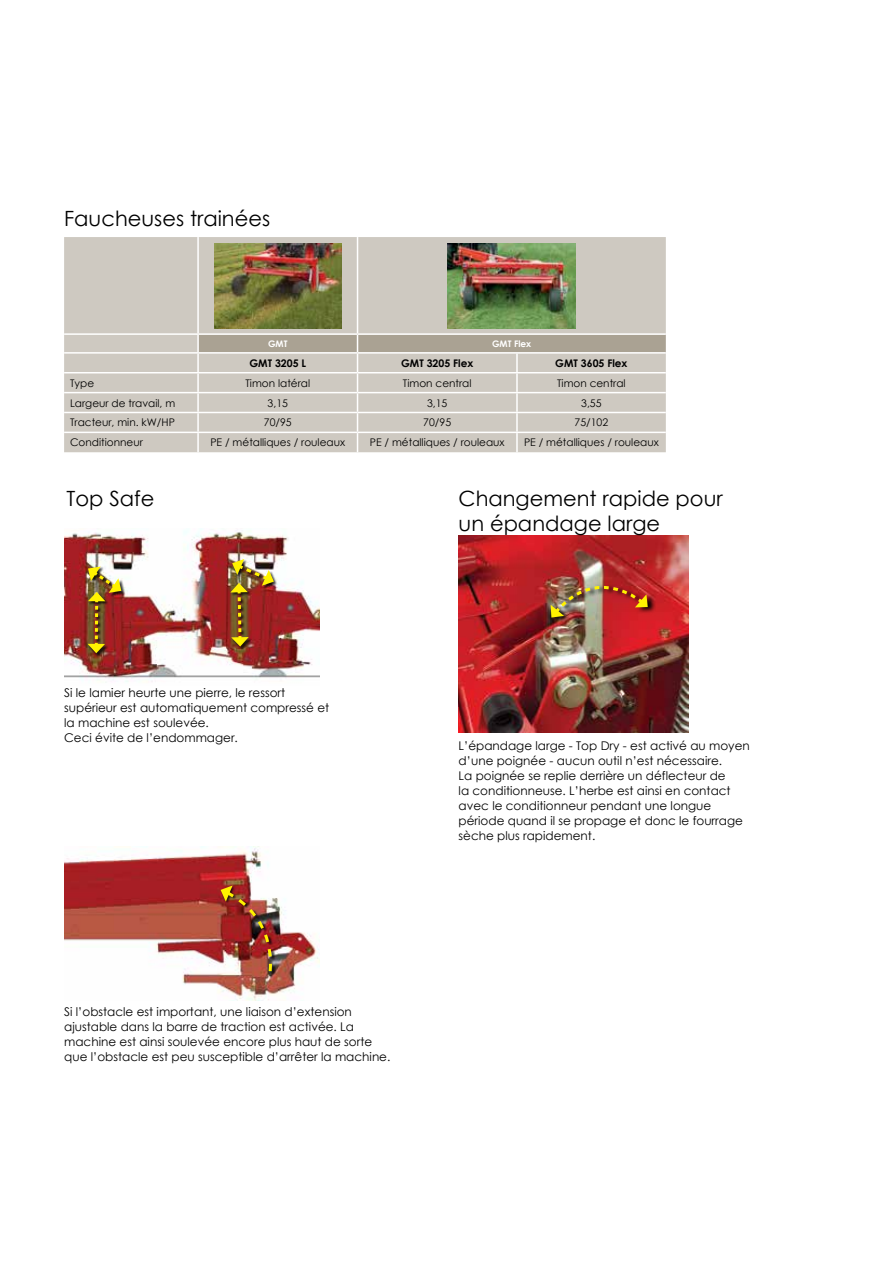
<style>
.page{position:relative;width:893px;height:1263px;background:#fff}
.page>*{position:absolute;margin:0;border:0;box-sizing:border-box;transform-origin:0 0}
.t1{font:21px/25.2px "Century Gothic";color:#000}
.t2{font:12px/15px "Century Gothic";color:#000}
.t3{font:10.5px "Century Gothic";color:#000}
.t4{font:700 10.5px "Century Gothic";color:#000}
.t5{font:700 9px "Century Gothic";color:#fff}
</style>
<div class="page">
<img style="left:64px;top:847px;width:255px;height:153px">
<div style="left:221px;top:885px;width:55px;height:90px;background:#000;opacity:.75"></div>
<img style="left:221px;top:885px;width:54px;height:89px">
<img style="left:64px;top:529px;width:255px;height:153px">
<div style="left:88px;top:592px;width:21px;height:65px;background:#000;opacity:.75"></div>
<div style="left:88px;top:567px;width:37px;height:30px;background:#000;opacity:.75"></div>
<img style="left:88px;top:566px;width:33px;height:87px">
<div style="left:232px;top:559px;width:46px;height:31px;background:#000;opacity:.75"></div>
<div style="left:230px;top:583px;width:23px;height:67px;background:#000;opacity:.75"></div>
<img style="left:230px;top:559px;width:44px;height:87px">
<img style="left:459px;top:536px;width:229px;height:196px">
<svg style="left:550px;top:584px;width:106px;height:40px"></svg>
<img style="left:551px;top:563px;width:97px;height:54px">
<div style="left:64px;top:237px;width:602px;height:215px;background:#cec9c1"></div>
<hr style="left:197px;top:237px;width:2px;height:96px;background:#fff">
<hr style="left:357px;top:237px;width:1px;height:96px;background:#fff">
<hr style="left:64px;top:333px;width:134px;height:2px;background:#fff">
<hr style="left:198px;top:333px;width:160px;height:2px;background:#fff">
<hr style="left:358px;top:333px;width:159px;height:2px;background:#fff">
<hr style="left:517px;top:333px;width:149px;height:2px;background:#fff">
<hr style="left:64px;top:352px;width:134px;height:2px;background:#fff">
<hr style="left:64px;top:372px;width:134px;height:1px;background:#fff">
<hr style="left:64px;top:392px;width:134px;height:1px;background:#fff">
<hr style="left:64px;top:412px;width:134px;height:1px;background:#fff">
<hr style="left:64px;top:432px;width:134px;height:1px;background:#fff">
<svg style="left:197px;top:334px;width:469px;height:118px;background:#ccc7bf"></svg>
<img style="left:214px;top:243px;width:128px;height:85px">
<img style="left:448px;top:243px;width:127px;height:85px">
<h1 class="t1" style="left:64px;top:206px;width:208px">Faucheuses trainées</h1>
<p class="t5" style="left:268px;top:337px;width:21px">GMT</p>
<p class="t5" style="left:492px;top:337px;width:41px">GMT Flex</p>
<p class="t4" style="left:249px;top:355px;width:58px">GMT 3205 L</p>
<p class="t4" style="left:401px;top:355px;width:74px">GMT 3205 Flex</p>
<p class="t4" style="left:555px;top:355px;width:74px">GMT 3605 Flex</p>
<p class="t3" style="left:70px;top:375px;width:26px">Type</p>
<p class="t3" style="left:245px;top:375px;width:66px">Timon latéral</p>
<p class="t3" style="left:403px;top:375px;width:70px">Timon central</p>
<p class="t3" style="left:557px;top:375px;width:70px">Timon central</p>
<p class="t3" style="left:70px;top:395px;width:107px">Largeur de travail, m</p>
<p class="t3" style="left:268px;top:395px;width:22px">3,15</p>
<p class="t3" style="left:427px;top:395px;width:22px">3,15</p>
<p class="t3" style="left:581px;top:395px;width:22px">3,55</p>
<p class="t3" style="left:70px;top:415px;width:106px">Tracteur, min. kW/HP</p>
<p class="t3" style="left:264px;top:415px;width:29px">70/95</p>
<p class="t3" style="left:423px;top:415px;width:29px">70/95</p>
<p class="t3" style="left:575px;top:415px;width:35px">75/102</p>
<p class="t3" style="left:70px;top:435px;width:74px">Conditionneur</p>
<p class="t3" style="left:210px;top:435px;width:136px">PE / métalliques / rouleaux</p>
<p class="t3" style="left:370px;top:435px;width:136px">PE / métalliques / rouleaux</p>
<p class="t3" style="left:524px;top:435px;width:136px">PE / métalliques / rouleaux</p>
<h1 class="t1" style="left:67px;top:485px;width:89px">Top Safe</h1>
<p class="t2" style="left:64px;top:685px;width:266px">Si le lamier heurte une pierre, le ressort supérieur est automatiquement compressé et la machine est soulevée.<br>Ceci évite de l’endommager.</p>
<p class="t2" style="left:64px;top:1004px;width:328px">Si l’obstacle est important, une liaison d’extension ajustable dans la barre de traction est activée. La machine est ainsi soulevée encore plus haut de sorte que l’obstacle est peu susceptible d’arrêter la machine.</p>
<h1 class="t1" style="left:459px;top:485px;width:266px">Changement rapide pour un épandage large</h1>
<p class="t2" style="left:459px;top:738px;width:293px">L’épandage large - Top Dry - est activé au moyen d’une poignée - aucun outil n’est nécessaire.<br>La poignée se replie derrière un déflecteur de<br>la conditionneuse. L’herbe est ainsi en contact avec le conditionneur pendant une longue période quand il se propage et donc le fourrage sèche plus rapidement.</p>
</div>
